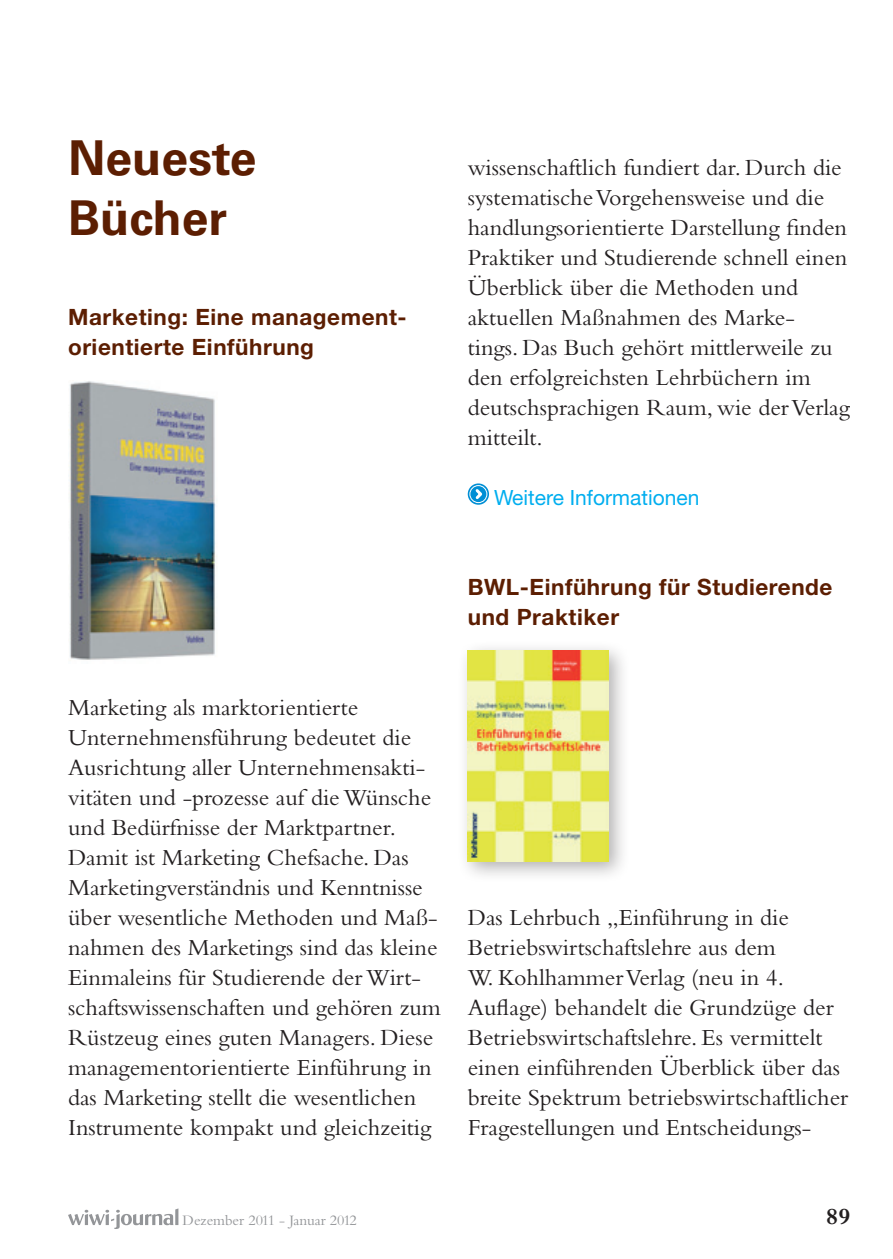
<style>
.page{position:relative;width:893px;height:1259px;background:#fff}
.page>*{position:absolute;margin:0;border:0;box-sizing:border-box;transform-origin:0 0}
.t1{font:700 48px/60px "Univers LT Std";color:#5c1e02}
.t2{font:24px/30px "Bembo Std";color:#231f20}
.t3{font:700 24px "Bembo Std";color:#231f20}
.t4{font:700 22.5px/30px "Helvetica Neue LT Std";letter-spacing:.025em;color:#5c1e02}
.t5{font:21px "Helvetica Neue LT Std";color:#00aeef}
.t6{font:15px "Bembo Std";color:#939598}
</style>
<div class="page">
<svg style="left:468px;top:483px;width:21px;height:22px"></svg>
<div style="left:469px;top:485px;width:18px;height:18px;border:1px solid #fff;border-radius:50%"></div>
<svg style="left:473px;top:486px;width:12px;height:16px"></svg>
<img style="left:68px;top:381px;width:149px;height:279px">
<div style="left:457px;top:640px;width:173px;height:243px;background:#231f20;opacity:.35"></div>
<img style="left:468px;top:651px;width:140px;height:210px">
<svg style="left:68px;top:1208px;width:110px;height:21px"></svg>
<h1 class="t1" style="left:68px;top:128px;width:190px">Neueste<br>Bücher</h1>
<p class="t4" style="left:68px;top:301px;width:338px">Marketing: Eine management&shy;orientierte Einführung</p>
<p class="t2" style="left:468px;top:152px;width:384px">wissenschaftlich fundiert dar. Durch die systematische Vorgehensweise und die handlungsorientierte Darstellung finden Praktiker und Studierende schnell einen Überblick über die Methoden und aktuellen Maßnahmen des Marke&shy;tings. Das Buch gehört mittlerweile zu den erfolgreichsten Lehrbüchern im deutschsprachigen Raum, wie der Verlag mitteilt.</p>
<p class="t5" style="left:494px;top:485px;width:207px">Weitere I nformationen</p>
<p class="t4" style="left:468px;top:571px;width:366px">BWL-Einführung für Studierende und Praktiker</p>
<p class="t2" style="left:68px;top:692px;width:374px">Marketing als marktorientierte Unternehmensführung bedeutet die Ausrichtung aller Unternehmensakti&shy;vitäten und -prozesse auf die Wünsche und Bedürfnisse der Marktpartner.<br>Damit ist Marketing Chefsache. Das Marketingverständnis und Kenntnisse über wesentliche Methoden und Maß&shy;nahmen des Marketings sind das kleine Einmaleins für Studierende der Wirt&shy;schaftswissenschaften und gehören zum Rüstzeug eines guten Managers. Diese managementorientierte Einführung in das Marketing stellt die wesentlichen Instrumente kompakt und gleichzeitig</p>
<p class="t2" style="left:468px;top:902px;width:382px">Das Lehrbuch „Einführung in die Betriebswirtschaftslehre aus dem<br>W. Kohlhammer Verlag (neu in 4.<br>Auflage) behandelt die Grundzüge der Betriebswirtschaftslehre. Es vermittelt einen einführenden Überblick über das breite Spektrum betriebswirtschaftlicher Fragestellungen und Entscheidungs-</p>
<p class="t6" style="left:183px;top:1211px;width:176px">Dezember 2011 - Januar 2012</p>
<p class="t3" style="left:826px;top:1203px;width:26px">89</p>
</div>
